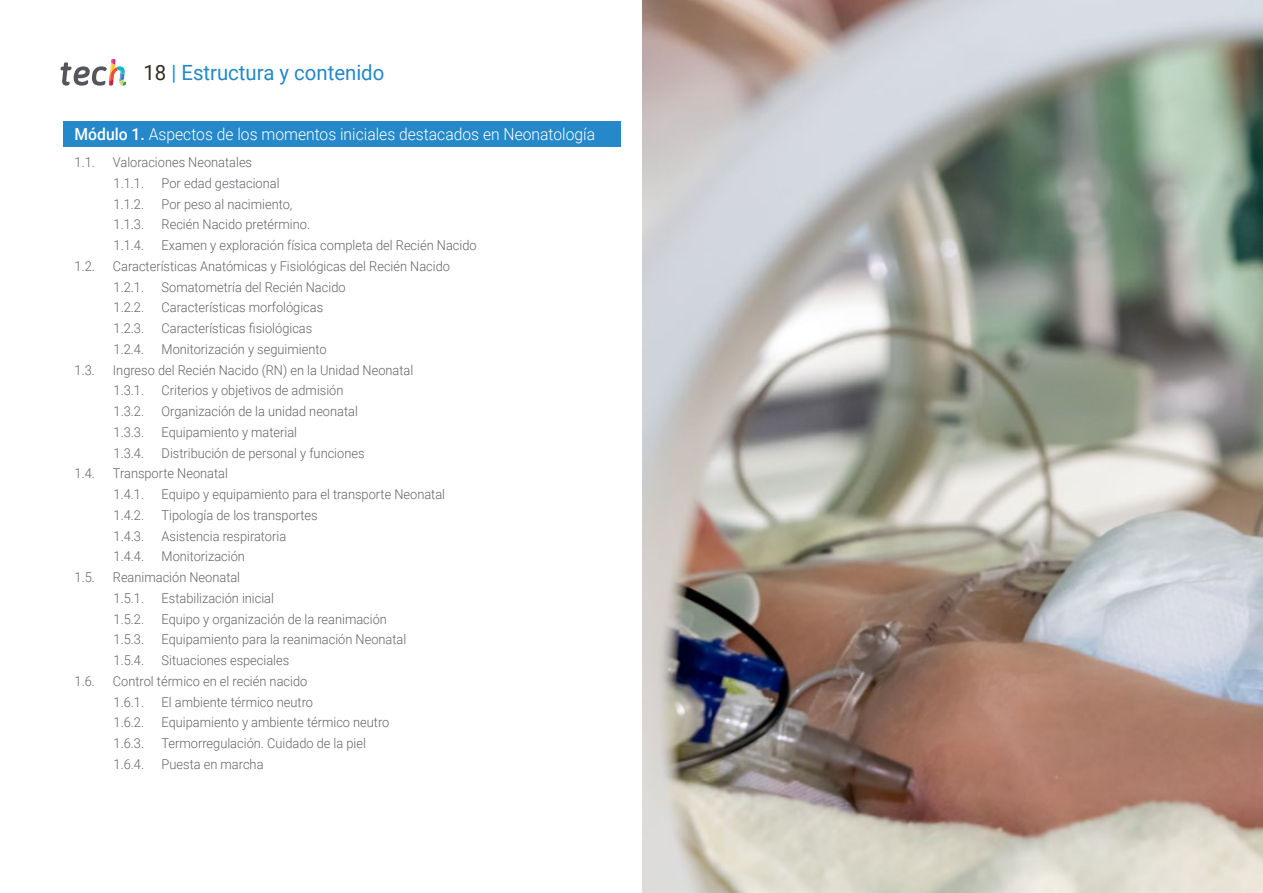
<style>
.page{position:relative;width:1263px;height:893px;background:#fff}
.page>*{position:absolute;margin:0;border:0;box-sizing:border-box;transform-origin:0 0}
.t1{font:21px "Roboto";color:#2488c9}
.t2{font:300 16.5px "Roboto";color:#fff;scale:.95 1}
.t3{font:300 13.5px/20.7px "Roboto";color:#61646a;scale:.95 1}
.s1{color:#312e20}
.s2{font-weight:500}
</style>
<div class="page">
<div style="left:64px;top:121px;width:557px;height:25px;background:#2488c9"></div>
<svg style="left:61px;top:59px;width:65px;height:27px"></svg>
<img style="left:642px;top:0;width:621px;height:893px">
<h1 class="t1" style="left:144px;top:57px;width:242px"><span class="s1">18</span> | Estructura y contenido</h1>
<p class="t2" style="left:75px;top:123px;width:549px"><span class="s2">Módulo 1.</span> Aspectos de los momentos iniciales destacados en Neonatología</p>
<p class="t3" style="left:75px;top:151px;width:23px">1.1.</p>
<p class="t3" style="left:113px;top:151px;width:148px">Valoraciones Neonatales<br>1.1.1.</p>
<p class="t3" style="left:162px;top:172px;width:126px">Por edad gestacional</p>
<p class="t3" style="left:114px;top:193px;width:34px">1.1.2.</p>
<p class="t3" style="left:162px;top:193px;width:139px">Por peso al nacimiento,</p>
<p class="t3" style="left:114px;top:214px;width:34px">1.1.3.</p>
<p class="t3" style="left:162px;top:214px;width:158px">Recién Nacido pretérmino.</p>
<p class="t3" style="left:114px;top:234px;width:34px">1.1.4.</p>
<p class="t3" style="left:162px;top:234px;width:333px">Examen y exploración física completa del Recién Nacido</p>
<p class="t3" style="left:75px;top:255px;width:23px">1.2.</p>
<p class="t3" style="left:113px;top:255px;width:356px">Características Anatómicas y Fisiológicas del Recién Nacido<br>1.2.1.</p>
<p class="t3" style="left:162px;top:276px;width:195px">Somatometría del Recién Nacido</p>
<p class="t3" style="left:114px;top:297px;width:34px">1.2.2.</p>
<p class="t3" style="left:162px;top:297px;width:172px">Características morfológicas</p>
<p class="t3" style="left:114px;top:317px;width:34px">1.2.3.</p>
<p class="t3" style="left:162px;top:317px;width:160px">Características fisiológicas</p>
<p class="t3" style="left:114px;top:338px;width:34px">1.2.4.</p>
<p class="t3" style="left:162px;top:338px;width:175px">Monitorización y seguimiento</p>
<p class="t3" style="left:75px;top:359px;width:23px">1.3.</p>
<p class="t3" style="left:113px;top:359px;width:318px">Ingreso del Recién Nacido (RN) en la Unidad Neonatal<br>1.3.1.</p>
<p class="t3" style="left:162px;top:380px;width:193px">Criterios y objetivos de admisión</p>
<p class="t3" style="left:114px;top:400px;width:34px">1.3.2.</p>
<p class="t3" style="left:162px;top:400px;width:208px">Organización de la unidad neonatal</p>
<p class="t3" style="left:114px;top:421px;width:34px">1.3.3.</p>
<p class="t3" style="left:162px;top:421px;width:144px">Equipamiento y material</p>
<p class="t3" style="left:114px;top:442px;width:34px">1.3.4.</p>
<p class="t3" style="left:162px;top:442px;width:215px">Distribución de personal y funciones</p>
<p class="t3" style="left:75px;top:463px;width:23px">1.4.</p>
<p class="t3" style="left:113px;top:463px;width:123px">Transporte Neonatal<br>1.4.1.</p>
<p class="t3" style="left:162px;top:483px;width:300px">Equipo y equipamiento para el transporte Neonatal</p>
<p class="t3" style="left:114px;top:504px;width:34px">1.4.2.</p>
<p class="t3" style="left:162px;top:504px;width:166px">Tipología de los transportes</p>
<p class="t3" style="left:114px;top:525px;width:34px">1.4.3.</p>
<p class="t3" style="left:162px;top:525px;width:133px">Asistencia respiratoria</p>
<p class="t3" style="left:114px;top:546px;width:34px">1.4.4.</p>
<p class="t3" style="left:162px;top:546px;width:89px">Monitorización</p>
<p class="t3" style="left:75px;top:566px;width:23px">1.5.</p>
<p class="t3" style="left:113px;top:566px;width:136px">Reanimación Neonatal<br>1.5.1.</p>
<p class="t3" style="left:162px;top:587px;width:120px">Estabilización inicial</p>
<p class="t3" style="left:114px;top:608px;width:34px">1.5.2.</p>
<p class="t3" style="left:162px;top:608px;width:239px">Equipo y organización de la reanimación</p>
<p class="t3" style="left:114px;top:629px;width:34px">1.5.3.</p>
<p class="t3" style="left:162px;top:629px;width:259px">Equipamiento para la reanimación Neonatal</p>
<p class="t3" style="left:114px;top:649px;width:34px">1.5.4.</p>
<p class="t3" style="left:162px;top:649px;width:136px">Situaciones especiales</p>
<p class="t3" style="left:75px;top:670px;width:23px">1.6.</p>
<p class="t3" style="left:113px;top:670px;width:206px">Control térmico en el recién nacido<br>1.6.1.</p>
<p class="t3" style="left:162px;top:691px;width:161px">El ambiente térmico neutro</p>
<p class="t3" style="left:114px;top:712px;width:34px">1.6.2.</p>
<p class="t3" style="left:162px;top:712px;width:241px">Equipamiento y ambiente térmico neutro</p>
<p class="t3" style="left:114px;top:732px;width:34px">1.6.3.</p>
<p class="t3" style="left:162px;top:732px;width:217px">Termorregulación. Cuidado de la piel</p>
<p class="t3" style="left:114px;top:753px;width:34px">1.6.4.</p>
<p class="t3" style="left:162px;top:753px;width:109px">Puesta en marcha</p>
</div>
